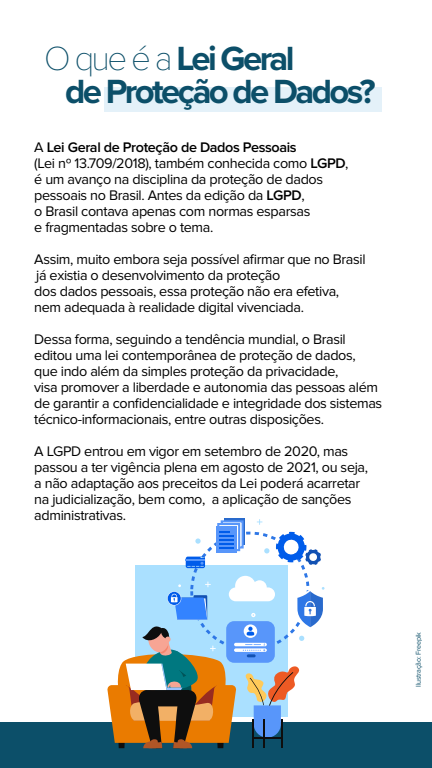
<style>
.page{position:relative;width:432px;height:768px;background:#fff}
.page>*{position:absolute;margin:0;border:0;box-sizing:border-box;transform-origin:0 0}
.t1{font:700 34.8px/32.8px "Proxima Nova";letter-spacing:-.075em;color:#0c4f69}
.t2{font:14.4px/16px "Proxima Nova";letter-spacing:-.025em;color:#000}
.t3{font:7.2px "Proxima Nova";letter-spacing:-.025em;color:#0c4f69}
.s1{font-family:"Proxima Nova T";font-weight:100}
.s2{font-weight:600}
</style>
<div class="page">
<div style="left:104px;top:87px;width:278px;height:25px;background:#e4f1f9"></div>
<div style="left:0;top:722px;width:432px;height:46px;background:#0c4f69"></div>
<div style="left:136px;top:565px;width:152px;height:152px;background:#aae0ff"></div>
<div style="left:224px;top:519px;width:21px;height:26px;background:#296acc"></div>
<div style="left:221px;top:520px;width:23px;height:29px;background:#dae8fd;border:2px solid #5896fa"></div>
<div style="left:217px;top:523px;width:23px;height:28px;background:#5896fa;border:2px solid #5896fa"></div>
<div style="left:216px;top:527px;width:21px;height:26px;background:#5896fa"></div>
<svg style="left:219px;top:531px;width:14px;height:18px"></svg>
<svg style="left:276px;top:532px;width:45px;height:33px"></svg>
<div style="left:186px;top:557px;width:19px;height:11px;background:#005cea;border-radius:2px"></div>
<svg style="left:186px;top:557px;width:19px;height:10px"></svg>
<svg style="left:195px;top:538px;width:6px;height:6px"></svg>
<svg style="left:264px;top:548px;width:5px;height:5px"></svg>
<svg style="left:257px;top:519px;width:6px;height:6px"></svg>
<svg style="left:107px;top:576px;width:218px;height:172px"></svg>
<h1 class="t1" style="left:65px;top:41px;width:312px;text-indent:-21px"><span class="s1">O que é a</span> Lei Geral<br>de Proteção de Dados?</h1>
<p class="t2" style="left:34px;top:139px;width:316px">A <span class="s2">Lei Geral de Proteção de Dados Pessoais<br></span>(Lei nº 13.709/2018), também conhecida como <span class="s2">LGPD</span>, é um avanço na disciplina da proteção de dados pessoais no Brasil. Antes da edição da <span class="s2">LGPD</span>,<br>o Brasil contava apenas com normas esparsas<br>e fragmentadas sobre o tema.</p>
<p class="t2" style="left:34px;top:251px;width:333px">Assim, muito embora seja possível afirmar que no Brasil já existia o desenvolvimento da proteção<br>dos dados pessoais, essa proteção não era efetiva, nem adequada à realidade digital vivenciada.</p>
<p class="t2" style="left:34px;top:331px;width:350px">Dessa forma, seguindo a tendência mundial, o Brasil editou uma lei contemporânea de proteção de dados, que indo além da simples proteção da privacidade,<br>visa promover a liberdade e autonomia das pessoas além de garantir a confidencialidade e integridade dos sistemas técnico-informacionais, entre outras disposições.</p>
<p class="t2" style="left:34px;top:443px;width:335px">A LGPD entrou em vigor em setembro de 2020, mas passou a ter vigência plena em agosto de 2021, ou seja, a não adaptação aos preceitos da Lei poderá acarretar na judicialização, bem como, a aplicação de sanções administrativas.</p>
<p class="t3" style="left:414px;top:687px;width:56px;rotate:-90deg">Ilustração: Freepik</p>
</div>
